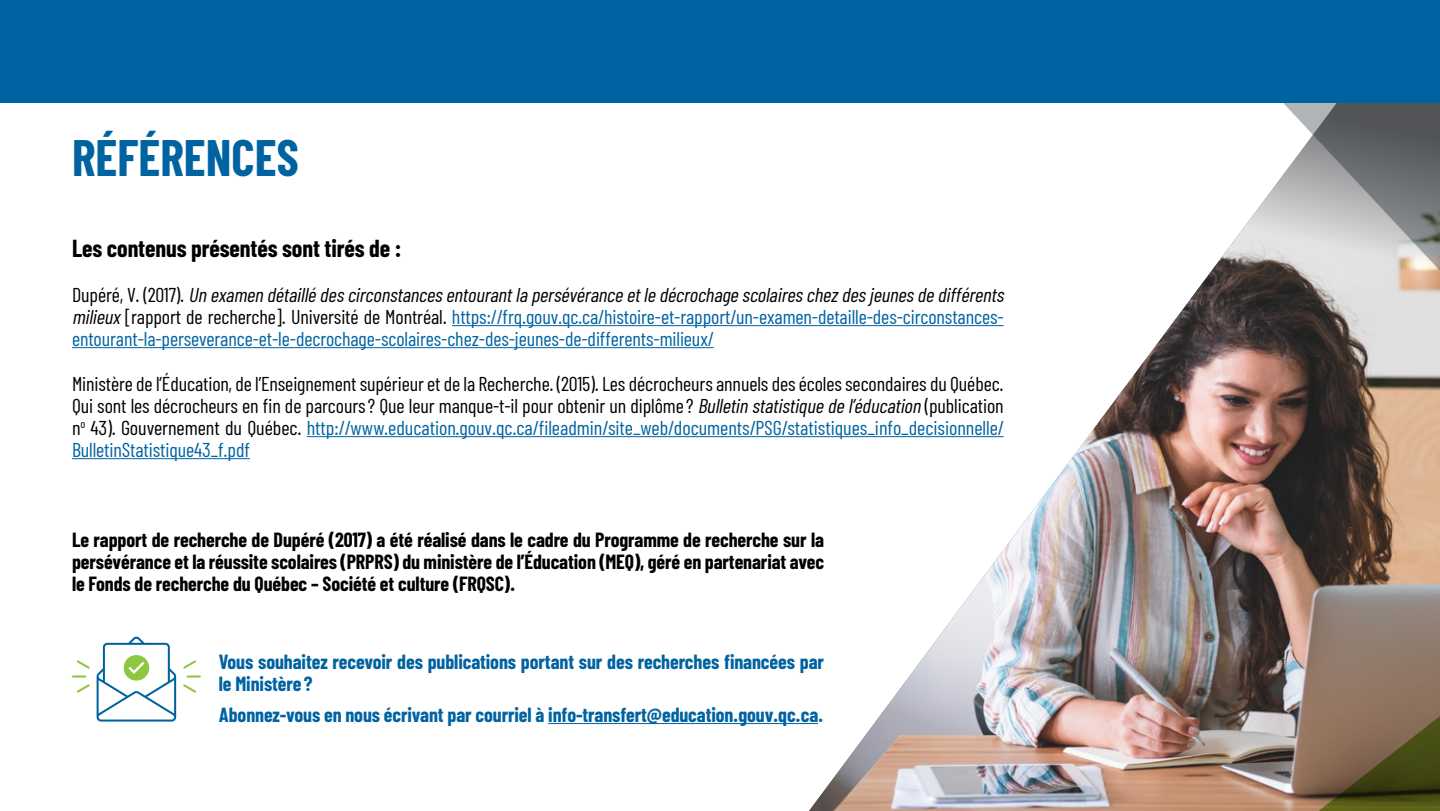
<style>
.page{position:relative;width:1440px;height:811px;background:#fff}
.page>*{position:absolute;margin:0;border:0;box-sizing:border-box;transform-origin:0 0}
.P2{font:700 50px "Barlow Condensed";color:#0063a1}
.P2-2{font:700 24px "Barlow Condensed";letter-spacing:-.005em;color:#000}
.P2-3{font:20px/22px "Barlow Condensed";letter-spacing:-.005em;color:#000;text-align:justify}
.P2-4{font:20px/22px "Barlow Condensed";letter-spacing:-.005em;color:#0063a1}
.P2-5{font:700 20px/22px "Barlow Condensed";letter-spacing:-.005em;color:#000;text-align:justify}
.P2-6{font:700 20px/22px "Barlow Condensed";letter-spacing:-.005em;color:#0063a1}
.s1{color:#000}
.s2{font-style:italic;color:#000}
.s3{font-style:italic}
.s4{color:#0063a1}
</style>
<div class="page">
<img style="left:809px;top:102px;width:631px;height:708px">
<svg style="left:1170px;top:102px;width:270px;height:168px"></svg>
<img style="left:1227px;top:342px;width:213px;height:468px">
<div style="left:0;top:0;width:1440px;height:102px;background:#0063a1"></div>
<hr style="left:452px;top:325px;width:552px;height:1px;background:#0063a1">
<hr style="left:72px;top:347px;width:642px;height:1px;background:#0063a1">
<hr style="left:307px;top:436px;width:697px;height:1px;background:#0063a1">
<hr style="left:72px;top:458px;width:178px;height:1px;background:#0063a1">
<hr style="left:548px;top:722px;width:270px;height:1px;background:#0063a1">
<svg style="left:97px;top:636px;width:79px;height:85px"></svg>
<svg style="left:72px;top:675px;width:14px;height:2px"></svg>
<svg style="left:77px;top:660px;width:13px;height:8px"></svg>
<svg style="left:77px;top:684px;width:13px;height:8px"></svg>
<svg style="left:187px;top:675px;width:14px;height:2px"></svg>
<svg style="left:183px;top:660px;width:13px;height:8px"></svg>
<svg style="left:183px;top:684px;width:13px;height:8px"></svg>
<p class="P2" style="left:72px;top:127px;width:229px">RÉFÉRENCES</p>
<p class="P2-2" style="left:72px;top:233px;width:331px">Les contenus présentés sont tirés de :</p>
<p class="P2-4" style="left:72px;top:283px;width:937px"><span class="s1">D u p é r é , V . ( 2 0 1 7 ) .</span> <span class="s2">Un examen détaillé descirconstancesentourantla persévérance etle décrochage scolaireschezdesjeunesde différents milieux</span><span class="s1">[rapport de recherche]. Université de Montréal.</span> https://frq.gouv.qc.ca/histoire-et-rapport/un-examen-detaille-des-circonstances&shy;entourant-la-perseverance-et-le-decrochage-scolaires-chez-des-jeunes-de-differents-milieux/</p>
<p class="P2-3" style="left:72px;top:372px;width:933px">Ministère de l’Éducation, de l’Enseignement supérieur et de la Recherche. (2015). Les décrocheurs annuels des écoles secondaires du Québec.<br>Qui sont les décrocheurs en fin de parcours? Que leur manque-t-il pour obtenir un diplôme ? <span class="s3">Bulletin statistique de l’éducation</span> (publication n<sup>o</sup> 43). Gouvernement du Québec. <span class="s4">http://www.education.gouv.qc.ca/fileadmin/site_web/documents/PSG/statistiques_info_decisionnelle/ BulletinStatistique43_f.pdf</span></p>
<p class="P2-5" style="left:72px;top:528px;width:754px">Le rapport de recherche de Dupéré (2017) a été réalisé dans le cadre du Programme de recherche sur la persévérance et la réussite scolaires (PRPRS) du ministère de l’Éducation (MEQ), géré en partenariat avec le Fonds de recherche du Québec – Société et culture (FRQSC).</p>
<p class="P2-6" style="left:219px;top:650px;width:607px">Vous souhaitez recevoir des publications portant sur des recherches financées par le Ministère ?</p>
<p class="P2-6" style="left:219px;top:703px;width:606px">Abonnez-vous en nous écrivant par courriel à info-transfert@education.gouv.qc.ca.</p>
</div>
